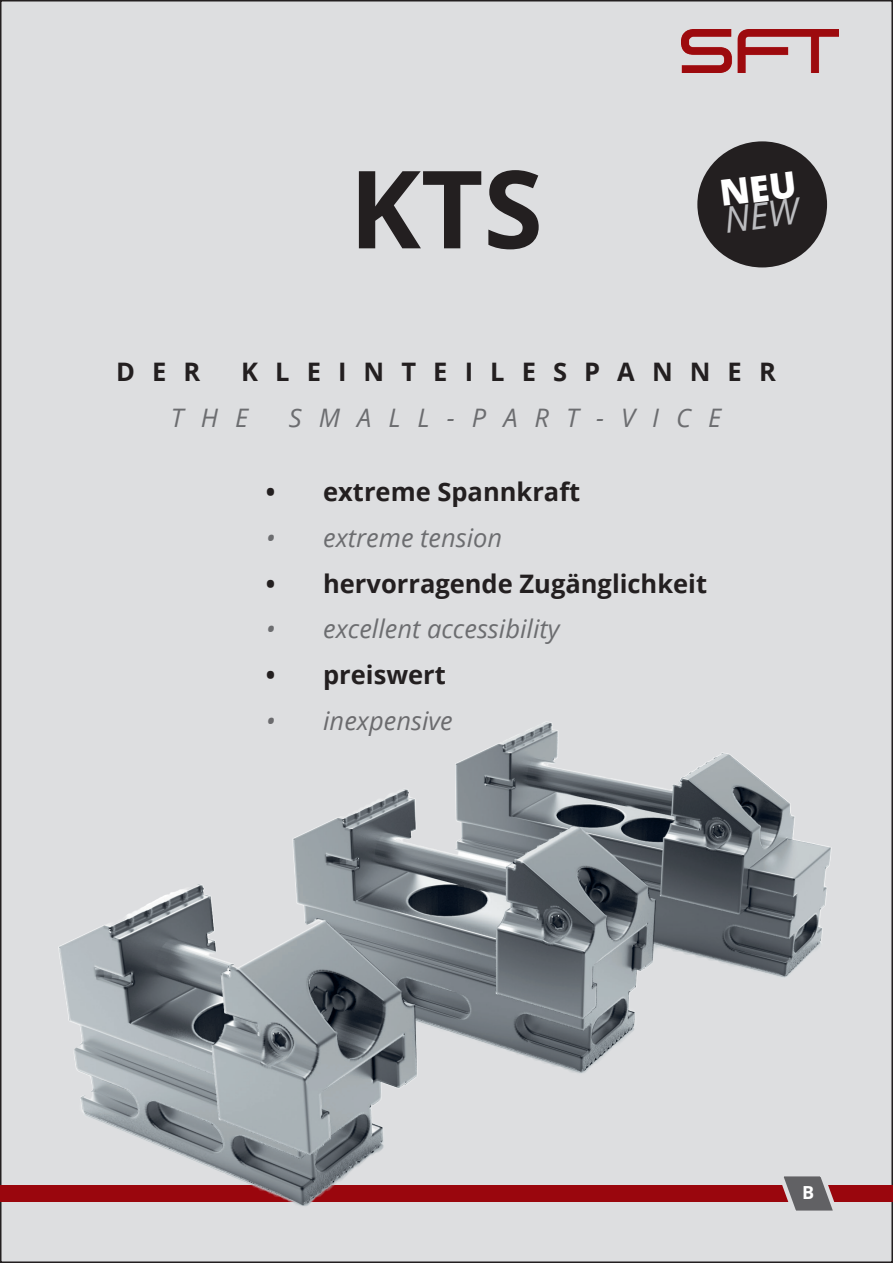
<style>
.page{position:relative;width:893px;height:1263px;background:#fff}
.page>*{position:absolute;margin:0;border:0;box-sizing:border-box;transform-origin:0 0}
.t1{font:700 108px "Open Sans";color:#231f20}
.t2{font:700 25.5px "Open Sans";color:#231f20}
.t3{font:italic 25.5px "Open Sans";color:#6c6d70}
.t4{font:700 25.5px "Open Sans";letter-spacing:.67em;color:#231f20}
.t5{font:italic 25.5px "Open Sans";letter-spacing:.67em;color:#6c6d70}
.t6{font:italic 25.5px "Open Sans";color:#6b6b6e}
.t7{font:700 18px "Open Sans";color:#fff}
</style>
<div class="page">
<div style="left:1px;top:1px;width:891px;height:1261px;background:#dddee0"></div>
<svg style="left:0;top:0;width:1px;height:1263px"></svg>
<div style="left:0;top:1185px;width:893px;height:17px;background:#9a060d"></div>
<svg style="left:795px;top:1199px;width:40px;height:12px"></svg>
<img style="left:681px;top:30px;width:158px;height:43px">
<img style="left:59px;top:722px;width:774px;height:487px">
<div style="left:697px;top:141px;width:130px;height:126px;background:#231f20;border-radius:50%"></div>
<h1 class="t1" style="left:349px;top:133px;width:195px">KTS</h1>
<p class="t2" style="left:116px;top:353px;width:86px">DER</p>
<p class="t4" style="left:241px;top:353px;width:536px">KLEINTEILESPANNER</p>
<p class="t3" style="left:171px;top:400px;width:79px">THE</p>
<p class="t5" style="left:289px;top:400px;width:434px">SMALL-PART-VICE</p>
<p class="t2" style="left:266px;top:474px;width:316px">• extreme Spannkraft</p>
<p class="t3" style="left:266px;top:520px;width:238px">• extreme tension</p>
<p class="t2" style="left:266px;top:565px;width:443px">• hervorragende Zugänglichkeit</p>
<p class="t3" style="left:266px;top:612px;width:295px">• excellent accessibility</p>
<p class="t2" style="left:266px;top:657px;width:182px">• preiswert</p>
<p class="t6" style="left:266px;top:703px;width:189px">• inexpensive</p>
<p class="t7" style="left:802px;top:1180px;width:14px">B</p>
</div>
